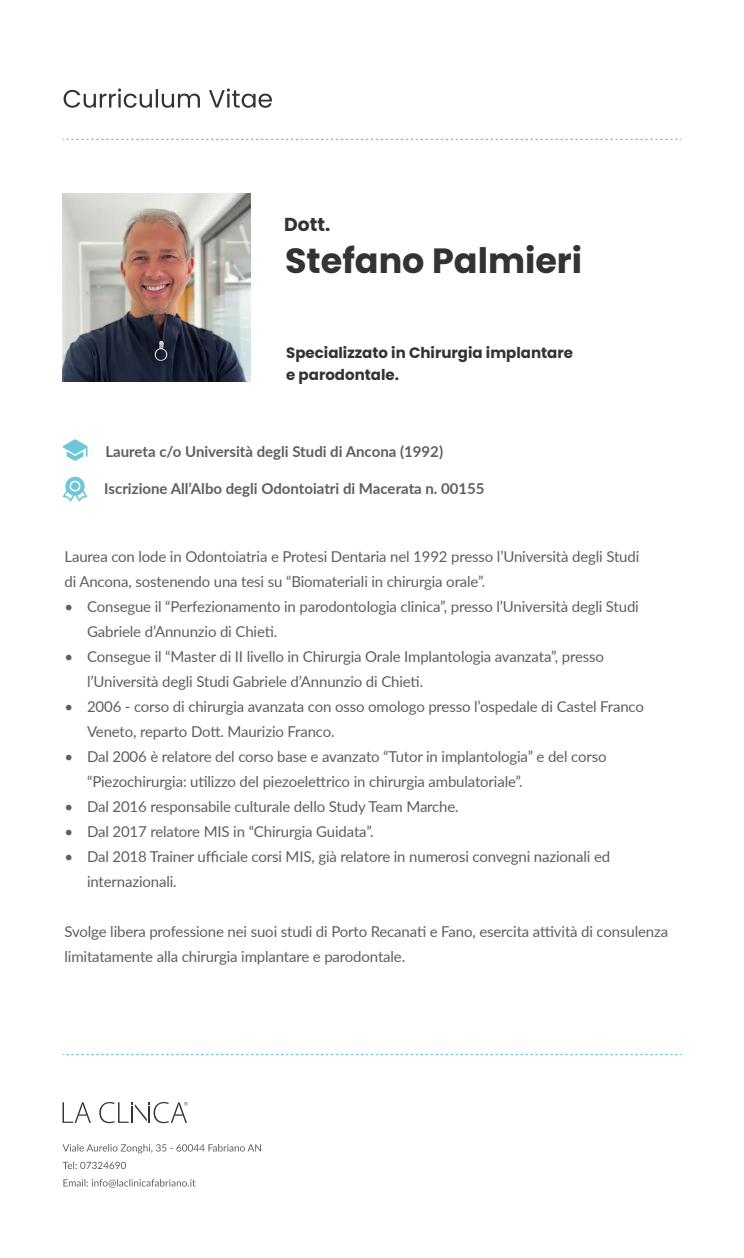
<style>
.page{position:relative;width:744px;height:1258px;background:#fff}
.page>*{position:absolute;margin:0;border:0;box-sizing:border-box;transform-origin:0 0}
.t1{font:700 35px "Poppins";color:#333}
.t2{font:700 18.75px "Poppins";color:#333}
.t3{font:15px/25px "Lato";letter-spacing:-.01em;color:#5f5f5f}
.t4{font:700 15px "Lato";color:#5f5f5f}
.t5{font:700 15px/22.5px "Poppins";color:#333}
</style>
<div class="page">
<svg style="left:62px;top:1102px;width:29px;height:20px"></svg>
<svg style="left:99px;top:1102px;width:89px;height:21px"></svg>
<svg style="left:63px;top:1144px;width:198px;height:43px"></svg>
<svg style="left:64px;top:88px;width:208px;height:20px"></svg>
<svg style="left:62px;top:439px;width:25px;height:22px"></svg>
<svg style="left:62px;top:477px;width:25px;height:25px"></svg>
<svg style="left:62px;top:139px;width:619px;height:1px"></svg>
<svg style="left:62px;top:1054px;width:619px;height:1px"></svg>
<img style="left:62px;top:194px;width:188px;height:187px">
<p class="t2" style="left:284px;top:213px;width:48px">Dott.</p>
<h1 class="t1" style="left:285px;top:240px;width:299px">Stefano Palmieri</h1>
<p class="t5" style="left:286px;top:341px;width:288px">Specializzato in Chirurgia implantare e parodontale.</p>
<p class="t4" style="left:105px;top:440px;width:339px">Laureta c/o Università degli Studi di Ancona (1992)</p>
<p class="t4" style="left:104px;top:477px;width:382px">Iscrizione All’Albo degli Odontoiatri di Macerata n. 00155</p>
<p class="t3" style="left:65px;top:543px;width:576px">Laurea con lode in Odontoiatria e Protesi Dentaria nel 1992 presso l’Università degli Studi di Ancona, sostenendo una tesi su “Biomateriali in chirurgia orale”.</p>
<p class="t3" style="left:87px;top:593px;width:553px;text-indent:-23px">• Consegue il “Perfezionamento in parodontologia clinica”, presso l’Università degli Studi<br>Gabriele d’Annunzio di Chieti.</p>
<p class="t3" style="left:87px;top:643px;width:518px;text-indent:-23px">• Consegue il “Master di II livello in Chirurgia Orale Implantologia avanzata”, presso l’Università degli Studi Gabriele d’Annunzio di Chieti.</p>
<p class="t3" style="left:87px;top:693px;width:558px;text-indent:-23px">• 2006 - corso di chirurgia avanzata con osso omologo presso l’ospedale di Castel Franco<br>Veneto, reparto Dott. Maurizio Franco.</p>
<p class="t3" style="left:87px;top:743px;width:521px;text-indent:-23px">• Dal 2006 è relatore del corso base e avanzato “Tutor in implantologia” e del corso “Piezochirurgia: utilizzo del piezoelettrico in chirurgia ambulatoriale”.</p>
<p class="t3" style="left:65px;top:793px;width:396px">• Dal 2016 responsabile culturale dello Study Team Marche.</p>
<p class="t3" style="left:65px;top:818px;width:311px">• Dal 2017 relatore MIS in “Chirurgia Guidata”.</p>
<p class="t3" style="left:87px;top:843px;width:524px;text-indent:-23px">• Dal 2018 Trainer ufficiale corsi MIS, già relatore in numerosi convegni nazionali ed internazionali.</p>
<p class="t3" style="left:65px;top:918px;width:605px">Svolge libera professione nei suoi studi di Porto Recanati e Fano, esercita attività di consulenza limitatamente alla chirurgia implantare e parodontale.</p>
</div>
